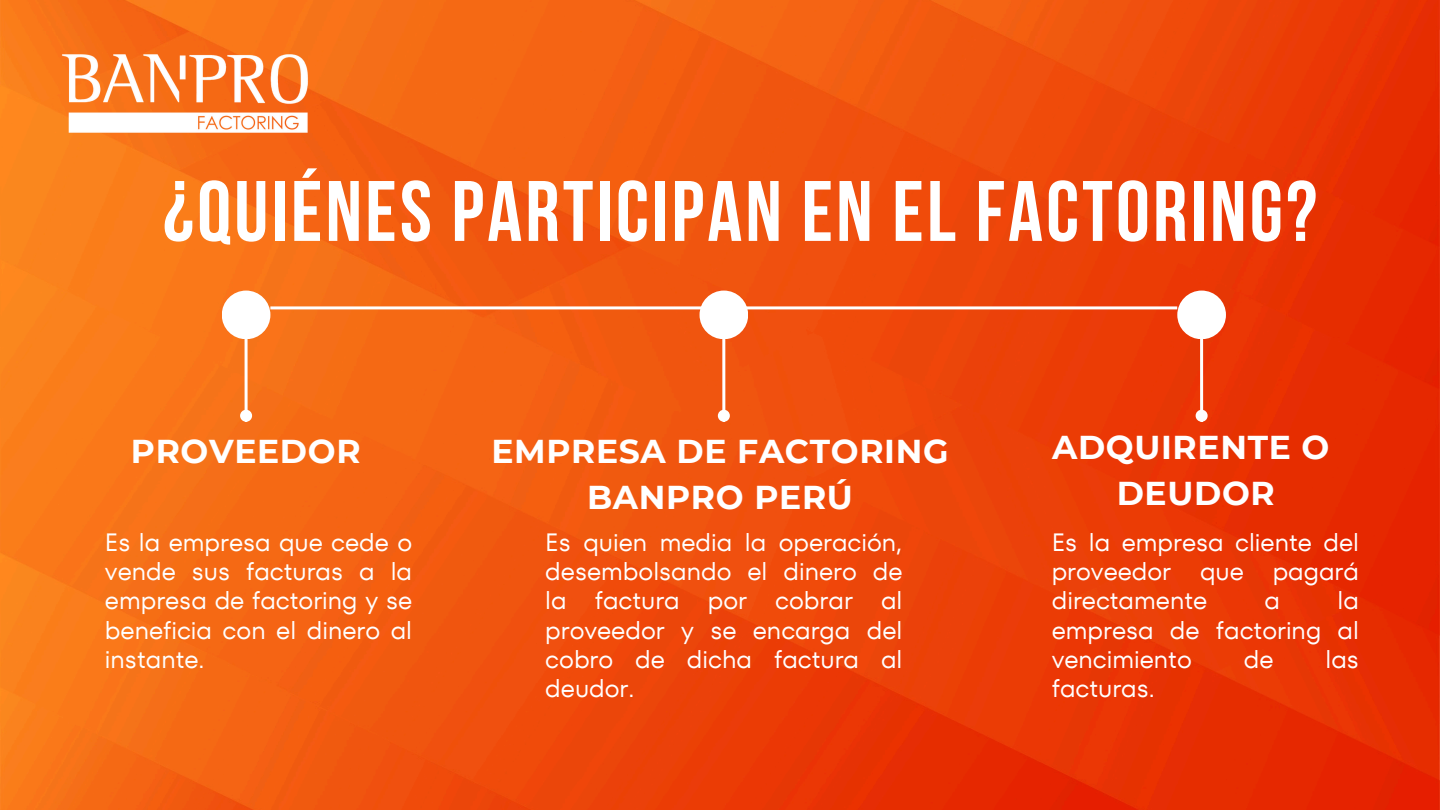
<style>
.page{position:relative;width:1440px;height:810px;background:#fff}
.page>*{position:absolute;margin:0;border:0;box-sizing:border-box;transform-origin:0 0}
.t1{font:700 85.6px "Bebas Neue";letter-spacing:.035em;color:#fff}
.t2{font:700 33px/45.8px "Montserrat";letter-spacing:.02em;color:#fff;text-align:center}
.t3{font:25px/29.2px "TT Fors";color:#fff;text-align:justify}
</style>
<div class="page">
<img style="left:0;top:0;width:1440px;height:810px">
<hr style="left:270px;top:306px;width:907px;height:3px;background:#fff">
<div style="left:222px;top:291px;width:48px;height:48px;background:#fff;border-radius:50%"></div>
<div style="left:700px;top:291px;width:48px;height:48px;background:#fff;border-radius:50%"></div>
<div style="left:1177px;top:291px;width:49px;height:48px;background:#fff;border-radius:50%"></div>
<hr style="left:245px;top:332px;width:3px;height:78px;background:#fff">
<div style="left:242px;top:411px;width:9px;height:9px;background:#fff;border-radius:50%"></div>
<div style="left:240px;top:410px;width:12px;height:12px;border:3px solid #fff;border-radius:50%"></div>
<hr style="left:722px;top:332px;width:3px;height:78px;background:#fff">
<div style="left:719px;top:411px;width:9px;height:9px;background:#fff;border-radius:50%"></div>
<div style="left:718px;top:410px;width:12px;height:12px;border:3px solid #fff;border-radius:50%"></div>
<hr style="left:1200px;top:332px;width:3px;height:78px;background:#fff">
<div style="left:1197px;top:411px;width:9px;height:9px;background:#fff;border-radius:50%"></div>
<div style="left:1196px;top:410px;width:12px;height:12px;border:3px solid #fff;border-radius:50%"></div>
<img style="left:39px;top:30px;width:292px;height:126px">
<p class="t1" style="left:163px;top:177px;width:1155px">¿QUIÉNES PARTICIPAN EN EL FACTORING?</p>
<p class="t2" style="left:131px;top:428px;width:231px">PROVEEDOR</p>
<p class="t2" style="left:491px;top:428px;width:459px">EMPRESA DE FACTORING<br>BANPRO PERÚ</p>
<h2 class="t2" style="left:1052px;top:425px;width:279px">ADQUIRENTE O<br>DEUDOR</h2>
<p class="t3" style="left:105px;top:528px;width:309px">Es la empresa que cede o vende sus facturas a la empresa de factoring y se beneficia con el dinero al instante.</p>
<h1 class="t3" style="left:545px;top:528px;width:359px">Es quien media la operación, desembolsando el dinero de la factura por cobrar al proveedor y se encarga del cobro de dicha factura al deudor.</h1>
<p class="t3" style="left:1052px;top:528px;width:309px">Es la empresa cliente del proveedor que pagará directamente</p>
<p class="t3" style="left:1052px;top:586px;width:309px;text-indent:286px">la empresa de factoring al vencimiento</p>
<p class="t3" style="left:1265px;top:586px;width:17px">a</p>
<p class="t3" style="left:1244px;top:645px;width:31px">de</p>
<p class="t3" style="left:1326px;top:645px;width:35px">las</p>
<p class="t3" style="left:1052px;top:674px;width:105px">facturas.</p>
</div>
